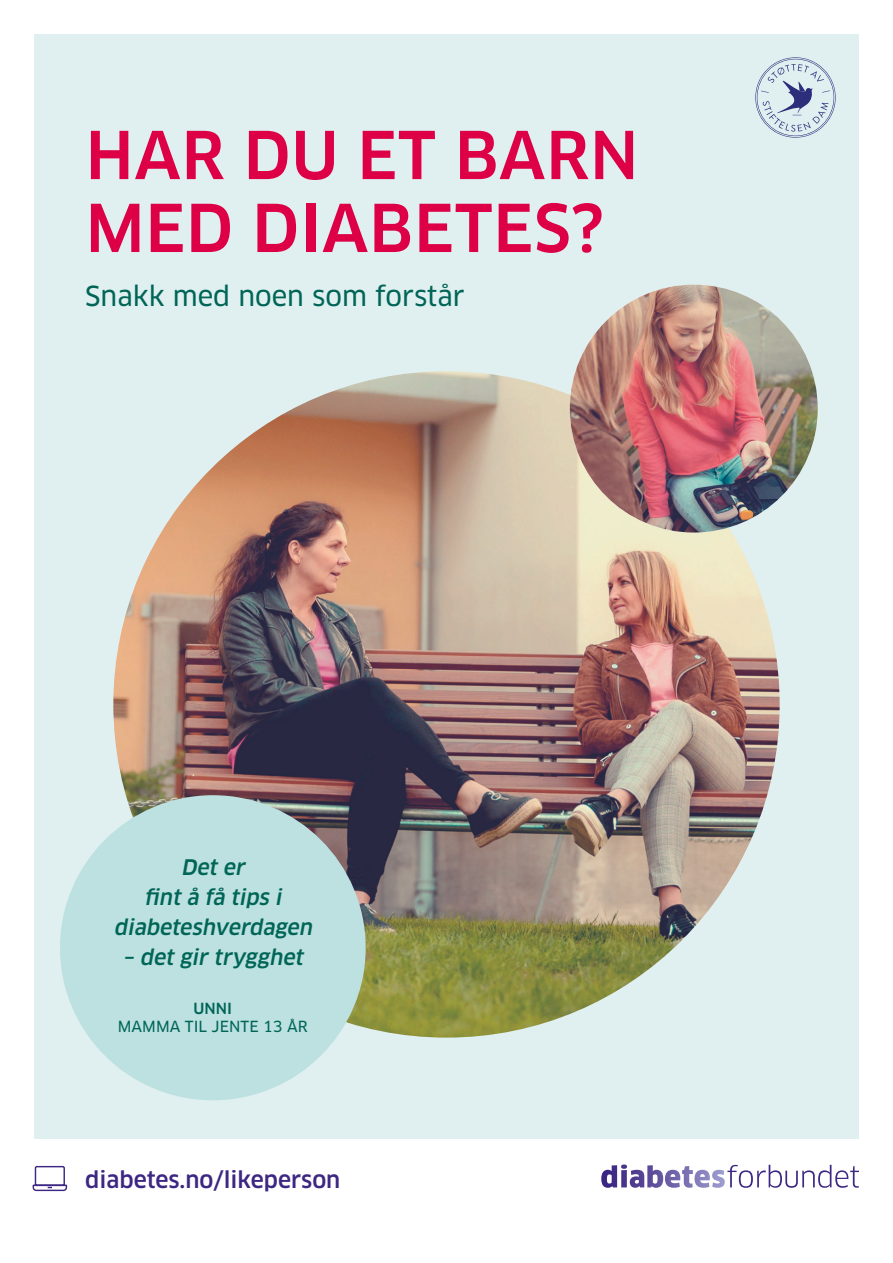
<style>
.page{position:relative;width:893px;height:1263px;background:#fff}
.page>*{position:absolute;margin:0;border:0;box-sizing:border-box;transform-origin:0 0}
.t1{font:500 64.35px/72.9px "Clan OT";letter-spacing:.01em;color:#dd0047}
.t2{font:27px "Clan OT News";color:#006557}
.t3{font:500 22.5px "Clan OT";color:#3c2783}
.t4{font:italic 500 21px/30px "Clan OT";color:#006557;text-align:center}
.t5{font:15px "Clan OT News";color:#006557}
.t6{font:500 15px "Clan OT";color:#006557}
</style>
<div class="page">
<div style="left:35px;top:34px;width:824px;height:1104px;background:#e0f0f0"></div>
<svg style="left:601px;top:1164px;width:258px;height:24px"></svg>
<img style="left:113px;top:371px;width:667px;height:666px;border-radius:333px">
<svg style="left:755px;top:57px;width:81px;height:81px"></svg>
<img style="left:570px;top:285px;width:248px;height:247px;border-radius:124px">
<div style="left:60px;top:795px;width:306px;height:305px;background:#bce1e0;border-radius:50%"></div>
<svg style="left:32px;top:1165px;width:36px;height:27px"></svg>
<h1 class="t1" style="left:86px;top:120px;width:554px">HAR DU ET BARN<br>MED DIABETES?</h1>
<p class="t2" style="left:85px;top:280px;width:381px">Snakk med noen som forstår</p>
<p class="t4" style="left:114px;top:852px;width:204px">Det er<br>fint å få tips i diabeteshverdagen</p>
<p class="t4" style="left:123px;top:942px;width:186px">– det gir trygghet</p>
<p class="t6" style="left:194px;top:1000px;width:40px">UNNI</p>
<p class="t5" style="left:118px;top:1018px;width:191px">MAMMA TIL JENTE 13 ÅR</p>
<p class="t3" style="left:85px;top:1166px;width:257px">diabetes.no/likeperson</p>
</div>
